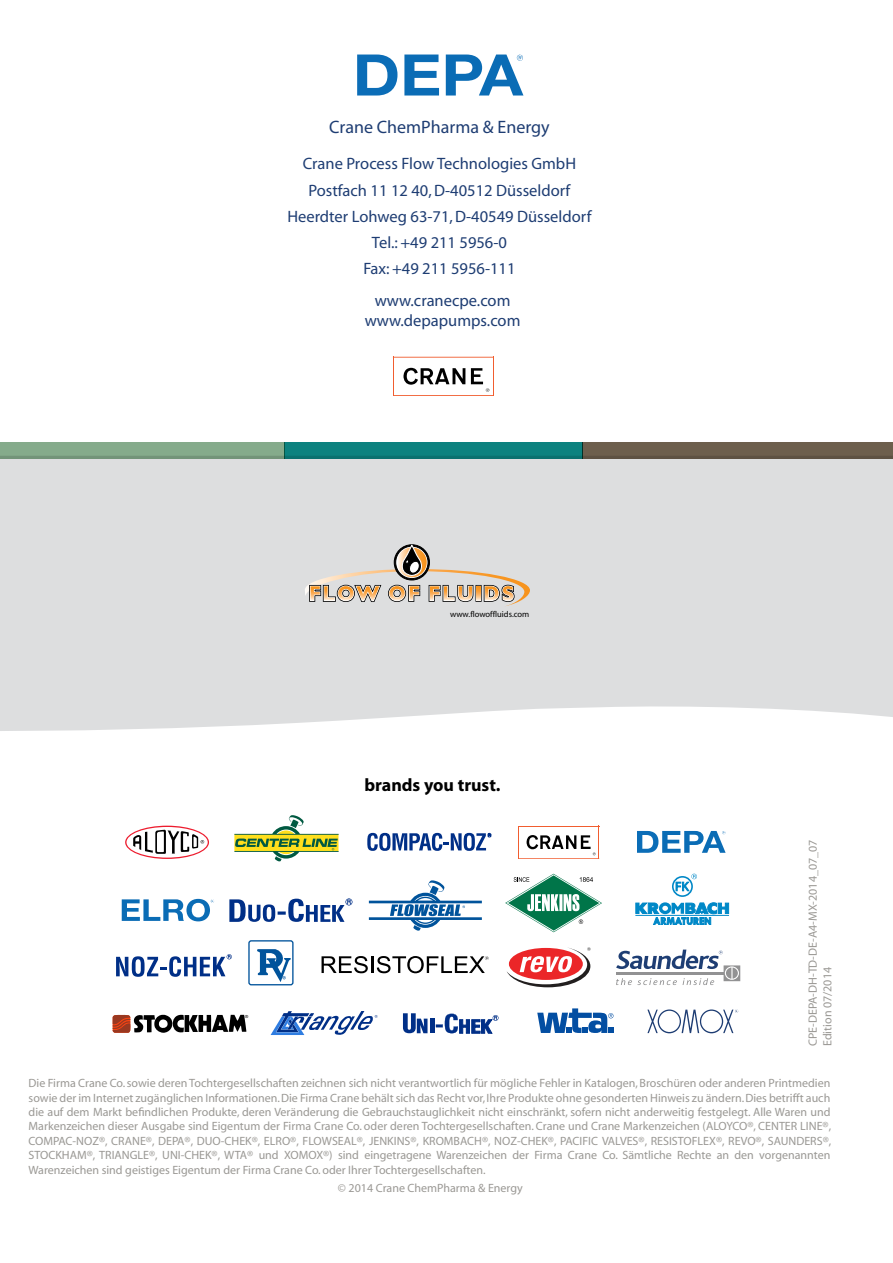
<style>
.page{position:relative;width:893px;height:1263px;background:#fff}
.page>*{position:absolute;margin:0;border:0;box-sizing:border-box;transform-origin:0 0}
.t1{font:18px "Myriad";color:#1e3d73}
.t2{font:700 18px "Myriad";color:#000}
.t3{font:16.5px/26.2px "Myriad";color:#1e3d73;text-align:center}
.t4{font:12px/14.4px "Myriad";color:#9a9894}
.t5{font:8.55px "Myriad";color:#000}
.t6{font:4.2px "Helvetica LT Std";color:#000}
</style>
<div class="page">
<svg style="left:357px;top:55px;width:40px;height:41px"></svg>
<svg style="left:404px;top:55px;width:35px;height:41px"></svg>
<svg style="left:446px;top:55px;width:77px;height:41px"></svg>
<svg style="left:122px;top:899px;width:92px;height:22px"></svg>
<div style="left:672px;top:876px;width:21px;height:21px;border:2px solid #0088c7;border-radius:50%"></div>
<svg style="left:635px;top:902px;width:94px;height:23px"></svg>
<svg style="left:675px;top:874px;width:22px;height:17px"></svg>
<svg style="left:229px;top:898px;width:123px;height:24px"></svg>
<hr style="left:369px;top:917px;width:113px;height:3px;background:#00539b">
<hr style="left:369px;top:901px;width:113px;height:2px;background:#00539b">
<svg style="left:390px;top:880px;width:75px;height:51px"></svg>
<svg style="left:505px;top:874px;width:97px;height:58px"></svg>
<svg style="left:537px;top:1008px;width:76px;height:25px"></svg>
<svg style="left:647px;top:1009px;width:91px;height:24px"></svg>
<svg style="left:113px;top:1014px;width:133px;height:19px"></svg>
<svg style="left:271px;top:1011px;width:107px;height:24px"></svg>
<hr style="left:519px;top:858px;width:80px;height:1px;background:#f15d2f">
<hr style="left:599px;top:826px;width:1px;height:33px;background:#f15d2f">
<hr style="left:518px;top:826px;width:81px;height:1px;background:#f15d2f">
<hr style="left:518px;top:826px;width:1px;height:33px;background:#f15d2f">
<svg style="left:527px;top:835px;width:69px;height:20px"></svg>
<svg style="left:637px;top:831px;width:89px;height:22px"></svg>
<svg style="left:125px;top:826px;width:84px;height:33px"></svg>
<svg style="left:234px;top:815px;width:105px;height:46px"></svg>
<svg style="left:367px;top:833px;width:125px;height:18px"></svg>
<div style="left:248px;top:940px;width:46px;height:45px;border:1px solid #00539b;border-radius:2px"></div>
<svg style="left:322px;top:956px;width:46px;height:17px"></svg>
<hr style="left:371px;top:956px;width:3px;height:17px;background:#000">
<svg style="left:377px;top:956px;width:112px;height:17px"></svg>
<svg style="left:616px;top:949px;width:124px;height:36px"></svg>
<svg style="left:506px;top:947px;width:85px;height:40px"></svg>
<svg style="left:257px;top:949px;width:34px;height:33px"></svg>
<svg style="left:116px;top:954px;width:116px;height:23px"></svg>
<svg style="left:436px;top:1013px;width:62px;height:20px"></svg>
<svg style="left:403px;top:1013px;width:24px;height:20px"></svg>
<hr style="left:430px;top:1019px;width:4px;height:14px;background:#002f87">
<div style="left:0;top:458px;width:893px;height:273px;background:#dddedf"></div>
<div style="left:0;top:442px;width:284px;height:16px;background:#85ab8b"></div>
<div style="left:284px;top:442px;width:298px;height:16px;background:#0c827f"></div>
<div style="left:582px;top:442px;width:311px;height:16px;background:#6d5f4d"></div>
<svg style="left:305px;top:542px;width:225px;height:64px"></svg>
<svg style="left:403px;top:368px;width:62px;height:17px"></svg>
<hr style="left:394px;top:395px;width:100px;height:1px;background:#f15d2f">
<hr style="left:493px;top:357px;width:1px;height:39px;background:#f15d2f">
<hr style="left:393px;top:357px;width:101px;height:1px;background:#f15d2f">
<hr style="left:393px;top:357px;width:1px;height:39px;background:#f15d2f">
<svg style="left:471px;top:368px;width:18px;height:24px"></svg>
<h1 class="t1" style="left:329px;top:119px;width:222px">Crane ChemPharma &amp; Energy</h1>
<h2 class="t3" style="left:287px;top:151px;width:306px">Crane Process Flow Technologies GmbH<br>Postfach 11 12 40, D-40512 Düsseldorf<br>Heerdter Lohweg 63-71, D-40549 Düsseldorf<br>Tel.: +49 211 5956-0<br>Fax: +49 211 5956-111</h2>
<h2 class="t3" style="left:365px;top:291px;width:157px;line-height:20.2px">www.cranecpe.com www.depapumps.com</h2>
<p class="t5" style="left:450px;top:610px;width:81px">www.flowoffluids.com</p>
<p class="t6" style="left:245px;top:1013px;width:5px">®</p>
<h1 class="t2" style="left:364px;top:776px;width:138px">brands you trust.</h1>
<p class="t4" style="left:806px;top:1046px;width:208px;rotate:-90deg">CPE-DEPA-DH-TD-DE-A4-MX-2014_07_07<br>Edition 07/2014</p>
<p class="t4" style="left:29px;top:1076px;width:804px;text-align:justify">Die Firma Crane Co. sowie deren Tochtergesellschaften zeichnen sich nicht verantwortlich für mögliche Fehler in Katalogen, Broschüren oder anderen Printmedien sowie der im Internet zugänglichen Informationen. Die Firma Crane behält sich das Recht vor, Ihre Produkte ohne gesonderten Hinweis zu ändern. Dies betrifft auch die auf dem Markt befindlichen Produkte, deren Veränderung die Gebrauchstauglichkeit nicht einschränkt, sofern nicht anderweitig festgelegt. Alle Waren und Markenzeichen dieser Ausgabe sind Eigentum der Firma Crane Co. oder deren Tochtergesellschaften. Crane und Crane Markenzeichen (ALOYCO®, CENTER LINE®, COMPAC-NOZ®, CRANE®, DEPA®, DUO-CHEK®, ELRO®, FLOWSEAL®, JENKINS®, KROMBACH®, NOZ-CHEK®, PACIFIC VALVES®, RESISTOFLEX®, REVO®, SAUNDERS®, STOCKHAM®, TRIANGLE®, UNI-CHEK®, WTA® und XOMOX®) sind eingetragene Warenzeichen der Firma Crane Co. Sämtliche Rechte an den vorgenannten Warenzeichen sind geistiges Eigentum der Firma Crane Co. oder Ihrer Tochtergesellschaften.</p>
<p class="t4" style="left:338px;top:1181px;width:186px">© 2014 Crane ChemPharma &amp; Energy</p>
</div>
